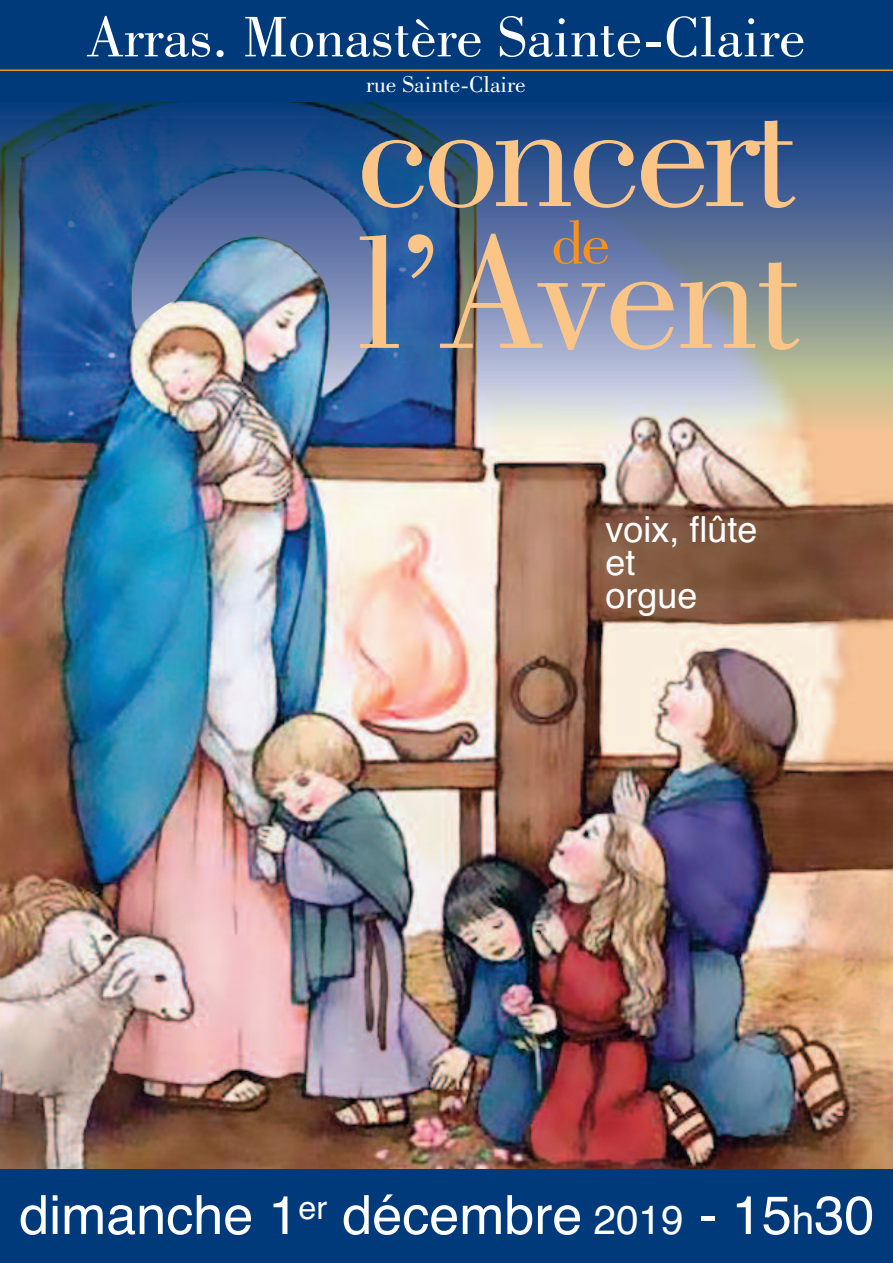
<style>
.page{position:relative;width:893px;height:1263px;background:#fff}
.page>*{position:absolute;margin:0;border:0;box-sizing:border-box;transform-origin:0 0}
.t1{font:169.35px "Bodoni BT";letter-spacing:-.04em;color:#fcc588}
.t2{font:65.25px "Bodoni BT";color:#f6911e}
.t3{font:60px "Bodoni BT";color:#fff}
.t4{font:54px "Helvetica";color:#fff}
.t5{font:36px/32.7px "Helvetica";color:#fff}
.t6{font:24px "Bodoni BT";color:#fff}
.s1{font-size:40.5px}
</style>
<div class="page">
<img style="left:0;top:450px;width:893px;height:719px">
<div style="left:0;top:0;width:893px;height:101px;background:#013a7b"></div>
<hr style="left:0;top:69px;width:893px;height:2px;background:#f6911e">
<img style="left:0;top:101px;width:893px;height:349px">
<img style="left:94px;top:237px;width:237px;height:231px">
<div style="left:0;top:1169px;width:893px;height:94px;background:#013a7b"></div>
<p class="t3" style="left:86px;top:17px;width:721px">Arras. Monastère Sainte-Claire</p>
<p class="t6" style="left:366px;top:77px;width:161px">rue Sainte-Claire</p>
<h1 class="t1" style="left:356px;top:95px;width:443px">concert</h1>
<p class="t2" style="left:552px;top:221px;width:60px">de</p>
<h1 class="t1" style="left:356px;top:237px;width:447px">l’Avent</h1>
<p class="t5" style="left:605px;top:514px;width:154px">voix, flûte et<br>orgue</p>
<p class="t4" style="left:19px;top:1184px;width:857px">dimanche 1<sup>er</sup> décembre <span class="s1">2019</span> - 15<span class="s1">h</span>30</p>
</div>
